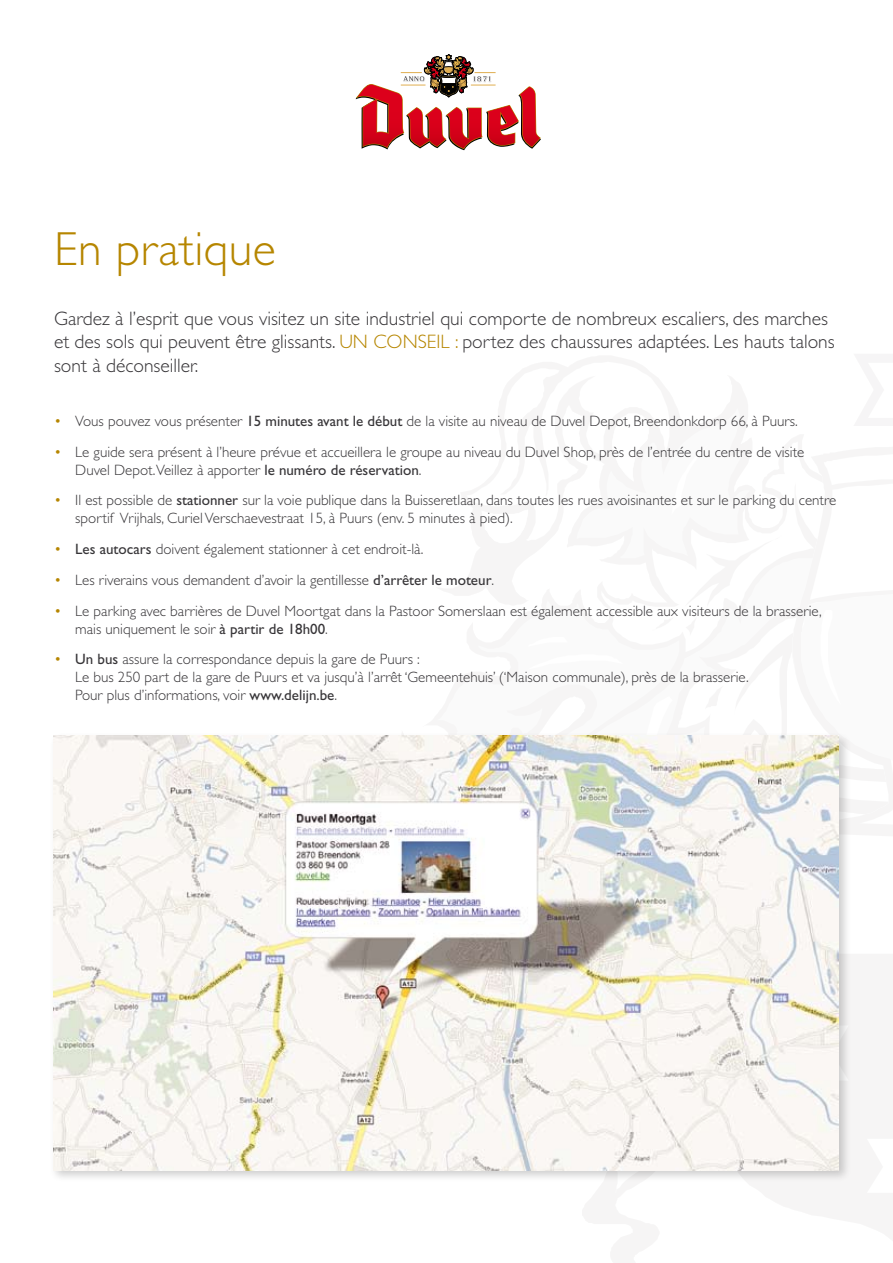
<style>
.page{position:relative;width:893px;height:1263px;background:#fff}
.page>*{position:absolute;margin:0;border:0;box-sizing:border-box;transform-origin:0 0}
.t1{font:300 48px "Gill Sans Std";letter-spacing:.01em;color:#b68600}
.t2{font:300 19.5px/23.4px "Gill Sans Std";color:#373538}
.t3{font:300 15px/18px "Gill Sans Std";color:#373538}
.s1{color:#b68600}
.s2{font-weight:400}
</style>
<div class="page">
<svg style="left:356px;top:54px;width:185px;height:96px"></svg>
<div style="left:49px;top:731px;width:803px;height:454px;background:#000;opacity:.2"></div>
<img style="left:54px;top:736px;width:785px;height:434px">
<h1 class="t1" style="left:54px;top:222px;width:223px">En pratique</h1>
<h2 class="t2" style="left:54px;top:307px;width:782px">Gardez à l’esprit que vous visitez un site industriel qui comporte de nombreux escaliers, des marches et des sols qui peuvent être glissants. <span class="s1">UN CONSEIL :</span> portez des chaussures adaptées. Les hauts talons sont à déconseiller.</h2>
<p class="t3" style="left:54px;top:412px;width:745px"><span class="s1">•</span> Vous pouvez vous présenter <span class="s2">15 minutes avant le début</span> de la visite au niveau de Duvel Depot, Breendonkdorp 66, à Puurs.</p>
<p class="t3" style="left:75px;top:443px;width:731px;text-indent:-21px"><span class="s1">•</span> Le guide sera présent à l’heure prévue et accueillera le groupe au niveau du Duvel Shop, près de l’entrée du centre de visite<br>Duvel Depot.Veillez à apporter <span class="s2">le numéro de réservation</span>.</p>
<p class="t3" style="left:75px;top:491px;width:762px;text-indent:-21px"><span class="s1">•</span> Il est possible de <span class="s2">stationner</span> sur la voie publique dans la Buisseretlaan, dans toutes les rues avoisinantes et sur le parking du centre sportif Vrijhals, Curiel Verschaevestraat 15, à Puurs (env. 5 minutes à pied).</p>
<p class="t3" style="left:54px;top:540px;width:371px"><span class="s1">•</span> <span class="s2">Les autocars</span> doivent également stationner à cet endroit-là.</p>
<p class="t3" style="left:54px;top:571px;width:442px"><span class="s1">•</span> Les riverains vous demandent d’avoir la gentillesse <span class="s2">d’arrêter le moteur</span>.</p>
<p class="t3" style="left:75px;top:602px;width:748px;text-indent:-21px"><span class="s1">•</span> Le parking avec barrières de Duvel Moortgat dans la Pastoor Somerslaan est également accessible aux visiteurs de la brasserie, mais uniquement le soir <span class="s2">à partir de 18h00</span>.</p>
<p class="t3" style="left:75px;top:650px;width:675px;text-indent:-21px"><span class="s1">•</span> <span class="s2">Un bus</span> assure la correspondance depuis la gare de Puurs :<br>Le bus 250 part de la gare de Puurs et va jusqu’à l’arrêt ‘Gemeentehuis’ (‘Maison communale), près de la brasserie.<br>Pour plus d’informations, voir <span class="s2">www.delijn.be</span>.</p>
</div>
